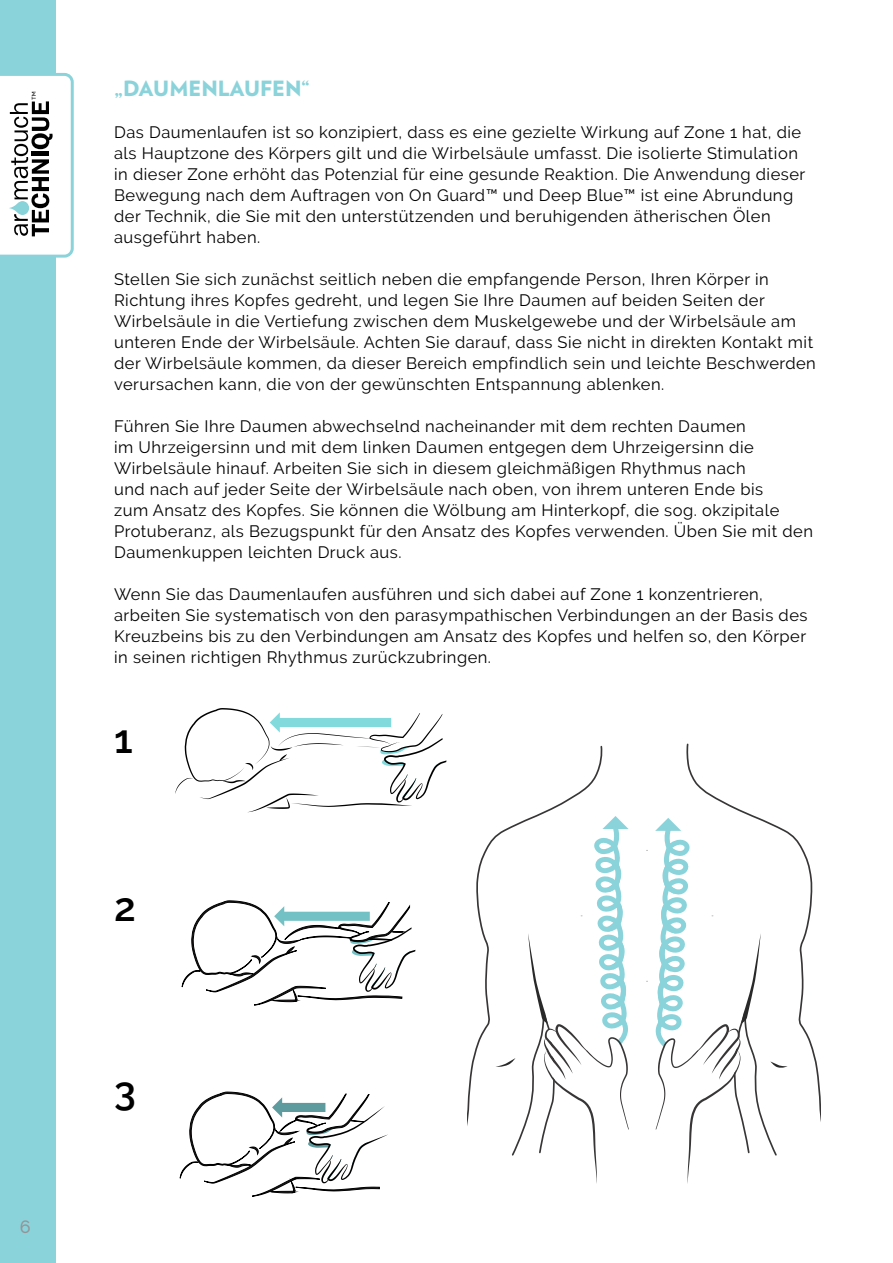
<style>
.page{position:relative;width:893px;height:1263px;background:#fff}
.page>*{position:absolute;margin:0;border:0;box-sizing:border-box;transform-origin:0 0}
.t1{font:600 39.6px "Raleway";color:#000}
.t2{font:900 21px "Verlag";color:#8bd3da}
.t3{font:500 18px "Raleway";color:#939598}
.t4{font:16.5px/21px "Raleway";letter-spacing:.03em;color:#000}
.t5{font:12.6px "Gotham";color:#000}
</style>
<div class="page">
<div style="left:0;top:0;width:56px;height:1263px;background:#8bd3da"></div>
<svg style="left:0;top:73px;width:74px;height:185px"></svg>
<svg style="left:175px;top:708px;width:271px;height:104px"></svg>
<svg style="left:179px;top:1092px;width:209px;height:105px"></svg>
<svg style="left:181px;top:900px;width:234px;height:105px"></svg>
<svg style="left:468px;top:743px;width:353px;height:413px"></svg>
<svg style="left:646px;top:818px;width:115px;height:366px"></svg>
<svg style="left:528px;top:816px;width:109px;height:368px"></svg>
<p class="t5" style="left:28px;top:99px;width:10px;rotate:-90deg">™</p>
<p class="t3" style="left:20px;top:1216px;width:12px">6</p>
<p class="t2" style="left:114px;top:71px;width:197px">„DAUMENLAUFEN“</p>
<p class="t4" style="left:114px;top:122px;width:693px">Das Daumenlaufen ist so konzipiert, dass es eine gezielte Wirkung auf Zone 1 hat, die als Hauptzone des Körpers gilt und die Wirbelsäule umfasst. Die isolierte Stimulation in dieser Zone erhöht das Potenzial für eine gesunde Reaktion. Die Anwendung dieser Bewegung nach dem Auftragen von On Guard™ und Deep Blue™ ist eine Abrundung der Technik, die Sie mit den unterstützenden und beruhigenden ätherischen Ölen ausgeführt haben.</p>
<p class="t4" style="left:114px;top:269px;width:703px">Stellen Sie sich zunächst seitlich neben die empfangende Person, Ihren Körper in Richtung ihres Kopfes gedreht, und legen Sie Ihre Daumen auf beiden Seiten der Wirbelsäule in die Vertiefung zwischen dem Muskelgewebe und der Wirbelsäule am unteren Ende der Wirbelsäule. Achten Sie darauf, dass Sie nicht in direkten Kontakt mit der Wirbelsäule kommen, da dieser Bereich empfindlich sein und leichte Beschwerden verursachen kann, die von der gewünschten Entspannung ablenken.</p>
<p class="t4" style="left:114px;top:416px;width:700px">Führen Sie Ihre Daumen abwechselnd nacheinander mit dem rechten Daumen<br>im Uhrzeigersinn und mit dem linken Daumen entgegen dem Uhrzeigersinn die Wirbelsäule hinauf. Arbeiten Sie sich in diesem gleichmäßigen Rhythmus nach<br>und nach auf jeder Seite der Wirbelsäule nach oben, von ihrem unteren Ende bis<br>zum Ansatz des Kopfes. Sie können die Wölbung am Hinterkopf, die sog. okzipitale Protuberanz, als Bezugspunkt für den Ansatz des Kopfes verwenden. Üben Sie mit den Daumenkuppen leichten Druck aus.</p>
<p class="t4" style="left:114px;top:584px;width:695px">Wenn Sie das Daumenlaufen ausführen und sich dabei auf Zone 1 konzentrieren, arbeiten Sie systematisch von den parasympathischen Verbindungen an der Basis des Kreuzbeins bis zu den Verbindungen am Ansatz des Kopfes und helfen so, den Körper in seinen richtigen Rhythmus zurückzubringen.</p>
<h1 class="t1" style="left:114px;top:716px;width:20px">1</h1>
<h1 class="t1" style="left:114px;top:884px;width:23px">2</h1>
<h1 class="t1" style="left:114px;top:1068px;width:23px">3</h1>
</div>
